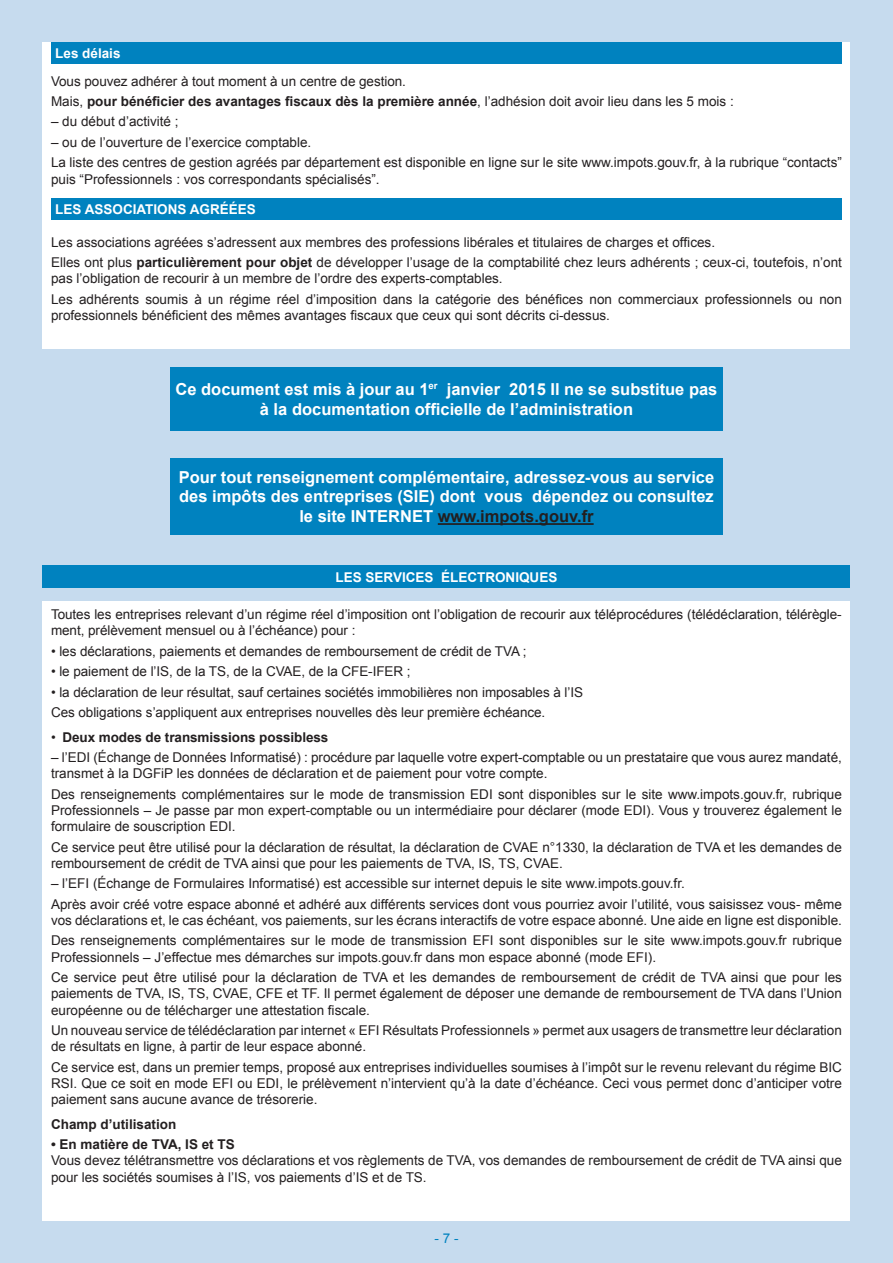
<style>
.page{position:relative;width:893px;height:1263px;background:#c6dbee}
.page>*{position:absolute;margin:0;border:0;box-sizing:border-box;transform-origin:0 0}
.t1{font:700 16.5px/19.8px "Arial";color:#fff;text-align:center}
.t2{font:13.5px/16.2px "Arial";color:#231f20}
.t3{font:700 13.5px "Arial";letter-spacing:-.005em;color:#231f20}
.t4{font:700 13.5px "Arial";color:#fff}
.t5{font:13.5px "Arial";color:#0082bf}
.s1{font-weight:700}
.s2{color:#231f20}
.s3{font-weight:400}
</style>
<div class="page">
<div style="left:43px;top:43px;width:807px;height:306px;background:#fff"></div>
<div style="left:51px;top:43px;width:791px;height:21px;background:#0082bf"></div>
<div style="left:51px;top:199px;width:791px;height:21px;background:#0082bf"></div>
<div style="left:170px;top:367px;width:553px;height:64px;background:#0082bf"></div>
<div style="left:170px;top:458px;width:553px;height:77px;background:#0082bf"></div>
<hr style="left:438px;top:523px;width:156px;height:2px;background:#231f20">
<div style="left:43px;top:601px;width:807px;height:619px;background:#fff"></div>
<div style="left:43px;top:566px;width:807px;height:22px;background:#0082bf"></div>
<p class="t4" style="left:55px;top:44px;width:67px">Les délais</p>
<p class="t2" style="left:51px;top:71px;width:684px;line-height:20.4px">Vous pouvez adhérer à tout moment à un centre de gestion.<br>Mais, <span class="s1">pour bénéficier des avantages fiscaux dès la première année</span>, l’adhésion doit avoir lieu dans les 5 mois :</p>
<p class="t2" style="left:51px;top:114px;width:129px">– du début d’activité ;</p>
<p class="t2" style="left:51px;top:132px;width:792px;line-height:20.4px">– ou de l’ouverture de l’exercice comptable.<br>La liste des centres de gestion agréés par département est disponible en ligne sur le site www.impots.gouv.fr, à la rubrique “contacts”</p>
<p class="t2" style="left:51px;top:171px;width:330px">puis “Professionnels : vos correspondants spécialisés”.</p>
<p class="t4" style="left:55px;top:201px;width:202px">LES ASSOCIATIONS AGRÉÉES</p>
<p class="t2" style="left:51px;top:232px;width:792px;line-height:20.4px">Les associations agréées s’adressent aux membres des professions libérales et titulaires de charges et offices.<br>Elles ont plus <span class="s1">particulièrement pour objet</span> de développer l’usage de la comptabilité chez leurs adhérents ; ceux-ci, toutefois, n’ont</p>
<p class="t2" style="left:51px;top:268px;width:792px;line-height:20.4px">pas l’obligation de recourir à un membre de l’ordre des experts-comptables.<br>Les adhérents soumis à un régime réel d’imposition dans la catégorie des bénéfices non commerciaux professionnels ou non</p>
<p class="t2" style="left:51px;top:307px;width:560px">professionnels bénéficient des mêmes avantages fiscaux que ceux qui sont décrits ci-dessus.</p>
<p class="t1" style="left:176px;top:380px;width:543px">Ce document est mis à jour au 1<sup>er</sup> janvier 2015 Il ne se substitue pas à la documentation officielle de l’administration</p>
<p class="t1" style="left:179px;top:467px;width:537px">Pour tout renseignement complémentaire, adressez-vous au service des impôts des entreprises (SIE) dont vous dépendez ou consultez le site INTERNET <span class="s2">www.impots.gouv.fr</span></p>
<p class="t4" style="left:336px;top:568px;width:223px">LES SERVICES ÉLECTRONIQUES</p>
<p class="t2" style="left:51px;top:606px;width:792px">Toutes les entreprises relevant d’un régime réel d’imposition ont l’obligation de recourir aux téléprocédures (télédéclaration, télérègle&shy;ment, prélèvement mensuel ou à l’échéance) pour :</p>
<p class="t2" style="left:51px;top:643px;width:477px">• les déclarations, paiements et demandes de remboursement de crédit de TVA ;</p>
<p class="t2" style="left:51px;top:663px;width:361px">• le paiement de l’IS, de la TS, de la CVAE, de la CFE-IFER ;</p>
<p class="t2" style="left:51px;top:682px;width:533px;line-height:20.4px">• la déclaration de leur résultat, sauf certaines sociétés immobilières non imposables à l’IS<br>Ces obligations s’appliquent aux entreprises nouvelles dès leur première échéance.</p>
<p class="t3" style="left:51px;top:728px;width:279px"><span class="s3">•</span> Deux modes de transmissions possibless</p>
<p class="t2" style="left:51px;top:749px;width:792px">– l’EDI (Échange de Données Informatisé) : procédure par laquelle votre expert-comptable ou un prestataire que vous aurez mandaté, transmet à la DGFiP les données de déclaration et de paiement pour votre compte.</p>
<p class="t2" style="left:51px;top:786px;width:792px;text-align:justify">Des renseignements complémentaires sur le mode de transmission EDI sont disponibles sur le site www.impots.gouv.fr, rubrique Professionnels – Je passe par mon expert-comptable ou un intermédiaire pour déclarer (mode EDI). Vous y trouverez également le formulaire de souscription EDI.</p>
<p class="t2" style="left:51px;top:839px;width:792px">Ce service peut être utilisé pour la déclaration de résultat, la déclaration de CVAE n°1330, la déclaration de TVA et les demandes de remboursement de crédit de TVA ainsi que pour les paiements de TVA, IS, TS, CVAE.</p>
<p class="t2" style="left:51px;top:873px;width:792px;line-height:20.4px">– l’EFI (Échange de Formulaires Informatisé) est accessible sur internet depuis le site www.impots.gouv.fr.<br>Après avoir créé votre espace abonné et adhéré aux différents services dont vous pourriez avoir l’utilité, vous saisissez vous- même</p>
<p class="t2" style="left:51px;top:910px;width:792px;line-height:20.4px">vos déclarations et, le cas échéant, vos paiements, sur les écrans interactifs de votre espace abonné. Une aide en ligne est disponible.<br>Des renseignements complémentaires sur le mode de transmission EFI sont disponibles sur le site www.impots.gouv.fr rubrique</p>
<p class="t2" style="left:51px;top:947px;width:792px;line-height:20.4px">Professionnels – J’effectue mes démarches sur impots.gouv.fr dans mon espace abonné (mode EFI).<br>Ce service peut être utilisé pour la déclaration de TVA et les demandes de remboursement de crédit de TVA ainsi que pour les</p>
<p class="t2" style="left:51px;top:986px;width:792px">paiements de TVA, IS, TS, CVAE, CFE et TF. Il permet également de déposer une demande de remboursement de TVA dans l’Union européenne ou de télécharger une attestation fiscale.</p>
<p class="t2" style="left:51px;top:1022px;width:792px">Un nouveau service de télédéclaration par internet « EFI Résultats Professionnels » permet aux usagers de transmettre leur déclaration de résultats en ligne, à partir de leur espace abonné.</p>
<p class="t2" style="left:51px;top:1059px;width:792px;text-align:justify">Ce service est, dans un premier temps, proposé aux entreprises individuelles soumises à l’impôt sur le revenu relevant du régime BIC RSI. Que ce soit en mode EFI ou EDI, le prélèvement n’intervient qu’à la date d’échéance. Ceci vous permet donc d’anticiper votre paiement sans aucune avance de trésorerie.</p>
<p class="t3" style="left:51px;top:1115px;width:127px">Champ d’utilisation</p>
<p class="t3" style="left:51px;top:1135px;width:185px">• En matière de TVA, IS et TS</p>
<p class="t2" style="left:51px;top:1153px;width:792px">Vous devez télétransmettre vos déclarations et vos règlements de TVA, vos demandes de remboursement de crédit de TVA ainsi que pour les sociétés soumises à l’IS, vos paiements d’IS et de TS.</p>
<p class="t5" style="left:434px;top:1229px;width:26px">- 7 -</p>
</div>
